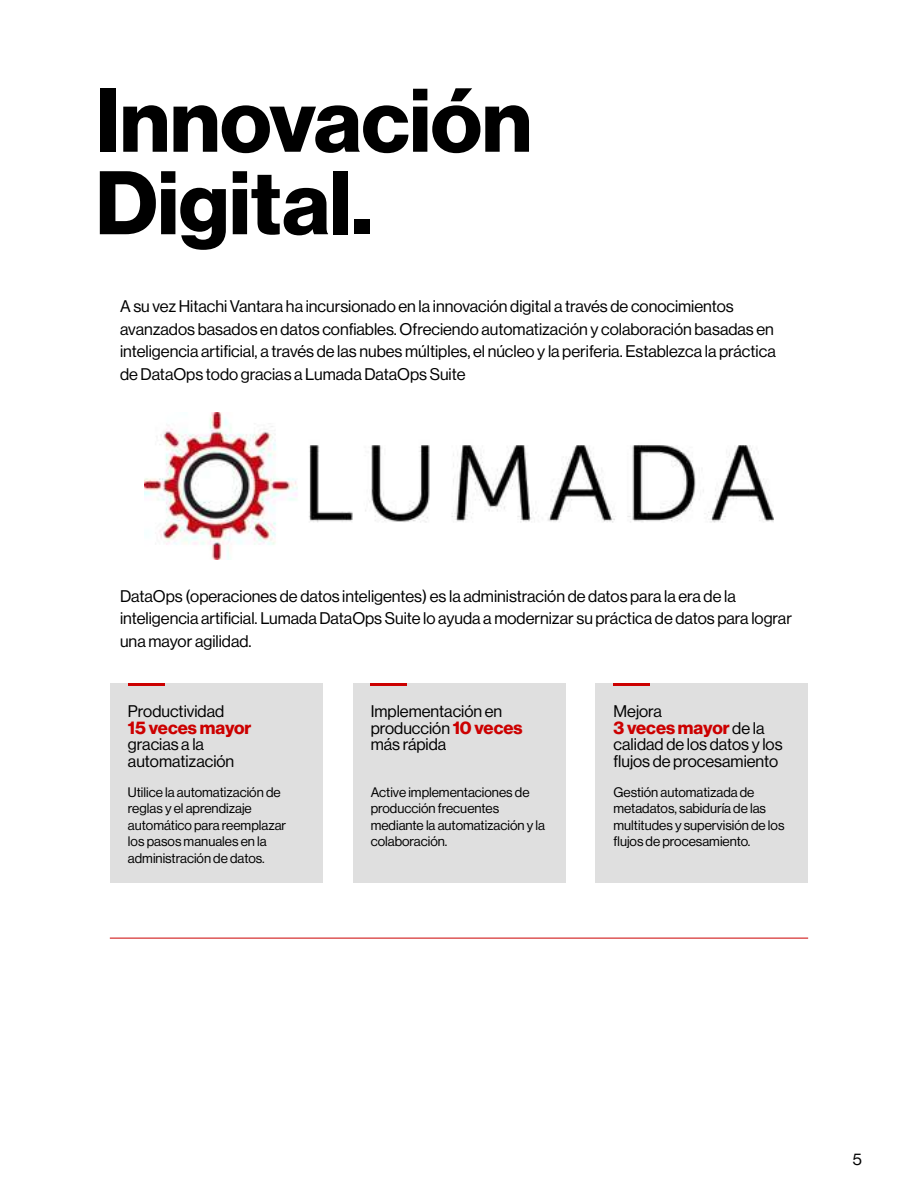
<style>
.page{position:relative;width:918px;height:1188px;background:#fff}
.page>*{position:absolute;margin:0;border:0;box-sizing:border-box;transform-origin:0 0}
.t1{font:700 88.2px/82.5px "Neue Haas Display";color:#000}
.t2{font:700 18px "Neue Haas Display";color:#c00}
.t3{font:16.5px/22.5px "Neue Haas Display";color:#000}
.t4{font:13.5px/16.5px "Neue Haas Display";color:#000}
.s1{font-weight:700;font-size:18px;color:#c00}
.s2{font-weight:400;font-size:16.5px;color:#000}
</style>
<div class="page">
<img style="left:145px;top:413px;width:628px;height:146px">
<div style="left:110px;top:683px;width:213px;height:199px;background:#dfdfdf"></div>
<div style="left:353px;top:683px;width:212px;height:199px;background:#dfdfdf"></div>
<div style="left:595px;top:683px;width:213px;height:199px;background:#dfdfdf"></div>
<hr style="left:128px;top:683px;width:36px;height:3px;background:#c00">
<hr style="left:371px;top:683px;width:36px;height:3px;background:#c00">
<hr style="left:614px;top:683px;width:36px;height:3px;background:#c00">
<hr style="left:110px;top:938px;width:698px;height:1px;background:#c00">
<h1 class="t1" style="left:96px;top:81px;width:438px">Innovación<br>Digital.</h1>
<p class="t3" style="left:120px;top:295px;width:657px">A su vez Hitachi Vantara ha incursionado en la innovación digital a través de conocimientos avanzados basados en datos confiables. Ofreciendo automatización y colaboración basadas en inteligencia artificial, a través de las nubes múltiples, el núcleo y la periferia. Establezca la práctica de DataOps todo gracias a Lumada DataOps Suite</p>
<p class="t3" style="left:120px;top:585px;width:673px">DataOps (operaciones de datos inteligentes) es la administración de datos para la era de la inteligencia artificial. Lumada DataOps Suite lo ayuda a modernizar su práctica de datos para lograr una mayor agilidad.</p>
<p class="t3" style="left:128px;top:700px;width:98px">Productividad</p>
<p class="t2" style="left:128px;top:717px;width:125px">15 veces mayor</p>
<p class="t3" style="left:128px;top:736px;width:108px;line-height:16.5px">gracias a la automatización</p>
<p class="t4" style="left:128px;top:784px;width:160px">Utilice la automatización de reglas y el aprendizaje automático para reemplazar los pasos manuales en la administración de datos.</p>
<p class="t3" style="left:371px;top:703px;width:153px;line-height:16.5px">Implementación en producción <span class="s1">10 veces </span>más rápida</p>
<p class="t4" style="left:371px;top:784px;width:176px">Active implementaciones de producción frecuentes mediante la automatización y la colaboración.</p>
<p class="t3" style="left:614px;top:700px;width:50px">Mejora</p>
<p class="t2" style="left:614px;top:717px;width:152px">3 veces mayor <span class="s2">de la</span></p>
<p class="t3" style="left:614px;top:736px;width:171px;line-height:16.5px">calidad de los datos y los flujos de procesamiento</p>
<p class="t4" style="left:614px;top:784px;width:172px">Gestión automatizada de metadatos, sabiduría de las multitudes y supervisión de los flujos de procesamiento.</p>
<p class="t3" style="left:853px;top:1148px;width:11px">5</p>
</div>
